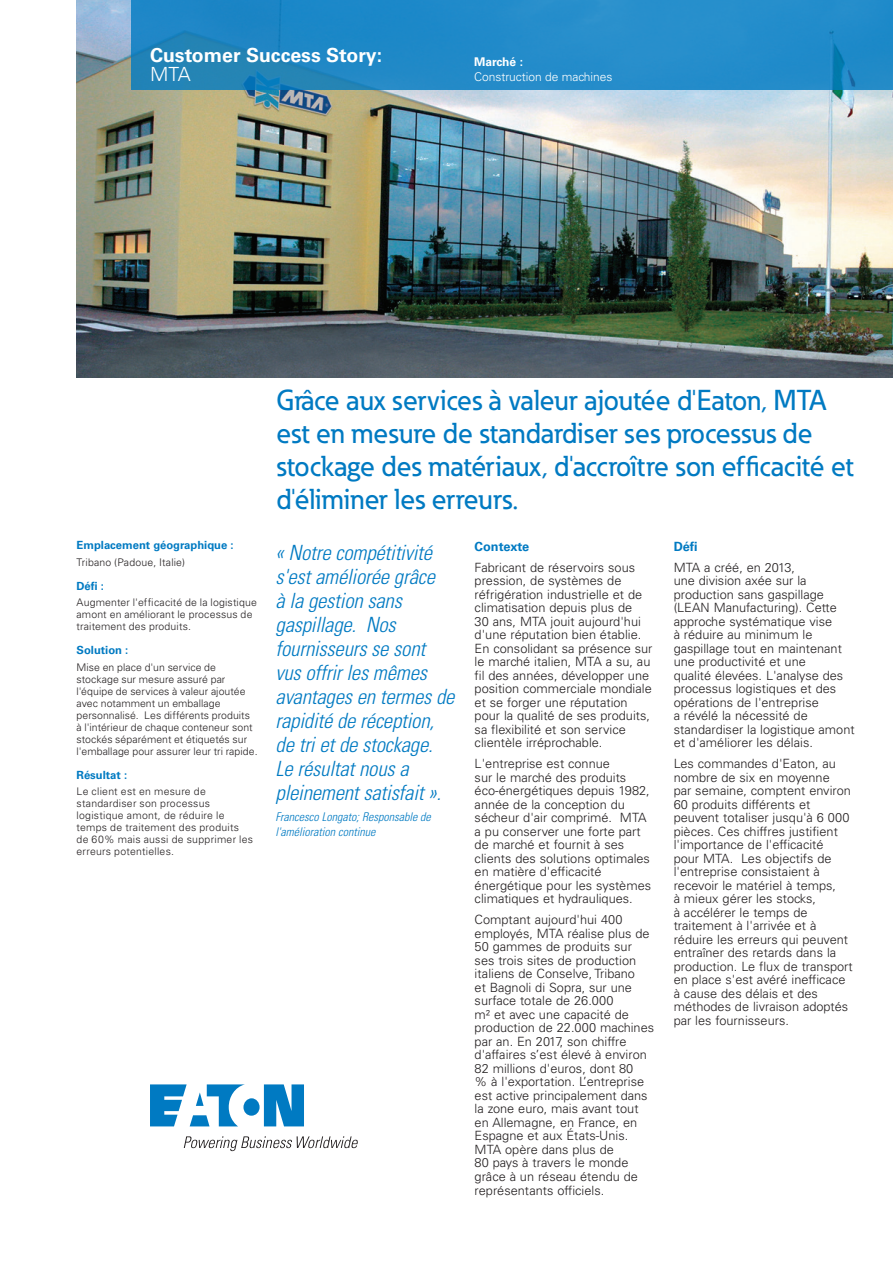
<style>
.page{position:relative;width:893px;height:1263px;background:#fff}
.page>*{position:absolute;margin:0;border:0;box-sizing:border-box;transform-origin:0 0}
._01_Headline___ADJ_C{font:500 28.5px/33px "Eaton";color:#007ac2}
._01_Pull_Quote___ADJ{font:italic 300 condensed 21px/24px "Univers LT Std";letter-spacing:-.01em;color:#007ac2}
._00_CSS_Company{font:700 19.5px "Univers LT Std";color:#fff}
._00_CSS_Company-2{font:300 19.5px "Univers LT Std";color:#fff}
._02_Body__8_5_pt{font:300 12.75px/13.5px "Univers LT Std";color:#231f20}
._02_Body_Head__8_5_p{font:700 12.75px "Univers LT Std";color:#007ac2}
._02_Body__8_5_pt-2{font:700 12.75px "Univers LT Std";color:#007ac2}
._01_Pull_Quote___ADJ-2{font:italic 300 condensed 12px/15px "Univers LT Std";color:#007ac2}
._00_Parts_Model_List{font:300 12px "Univers LT Std";color:#fff}
._00_Parts_Model_List-2{font:700 12px "Univers LT Std";color:#fff}
._01_Highlight_headin{font:700 11.25px "Univers LT Std";color:#007ac2}
._01_Highlight_body{font:300 10.5px/12px "Univers LT Std";letter-spacing:.01em;color:#231f20}
</style>
<div class="page">
<img style="left:77px;top:0;width:816px;height:377px">
<svg style="left:131px;top:0;width:762px;height:90px;fill:#228ac9"></svg>
<svg style="left:150px;top:1084px;width:154px;height:42px"></svg>
<svg style="left:184px;top:1136px;width:174px;height:15px"></svg>
<p class="_00_CSS_Company" style="left:150px;top:43px;width:234px">Customer Success Story:</p>
<p class="_00_CSS_Company-2" style="left:150px;top:62px;width:42px">MTA</p>
<p class="_00_Parts_Model_List-2" style="left:474px;top:55px;width:50px">Marché :</p>
<p class="_00_Parts_Model_List" style="left:474px;top:70px;width:140px">Construction de machines</p>
<p class="_01_Highlight_headin" style="left:77px;top:538px;width:159px">Emplacement géographique :</p>
<p class="_01_Highlight_body" style="left:77px;top:556px;width:110px">Tribano (Padoue, Italie)</p>
<p class="_01_Highlight_headin" style="left:77px;top:579px;width:29px">Défi :</p>
<p class="_01_Highlight_body" style="left:77px;top:596px;width:182px">Augmenter l'efficacité de la logistique amont en améliorant le processus de traitement des produits.</p>
<p class="_01_Highlight_headin" style="left:77px;top:643px;width:53px">Solution :</p>
<p class="_01_Highlight_body" style="left:77px;top:661px;width:183px">Mise en place d'un service de stockage sur mesure assuré par l'équipe de services à valeur ajoutée avec notamment un emballage personnalisé. Les différents produits à l'intérieur de chaque conteneur sont stockés séparément et étiquetés sur l'emballage pour assurer leur tri rapide.</p>
<p class="_01_Highlight_headin" style="left:77px;top:768px;width:52px">Résultat :</p>
<p class="_01_Highlight_body" style="left:77px;top:785px;width:178px">Le client est en mesure de standardiser son processus logistique amont, de réduire le temps de traitement des produits de 60% mais aussi de supprimer les erreurs potentielles.</p>
<p class="_01_Headline___ADJ_C" style="left:276px;top:384px;width:578px">Grâce aux services à valeur ajoutée d'Eaton, MTA est en mesure de standardiser ses processus de stockage des matériaux, d'accroître son efficacité et d'éliminer les erreurs.</p>
<p class="_01_Pull_Quote___ADJ" style="left:276px;top:541px;width:180px">« Notre compétitivité s'est améliorée grâce<br>à la gestion sans gaspillage. Nos fournisseurs se sont vus offrir les mêmes avantages en termes de rapidité de réception, de tri et de stockage.<br>Le résultat nous a pleinement satisfait ».</p>
<p class="_01_Pull_Quote___ADJ-2" style="left:276px;top:810px;width:157px">Francesco Longato; Responsable de l'amélioration continue</p>
<p class="_02_Body_Head__8_5_p" style="left:475px;top:539px;width:56px">Contexte</p>
<p class="_02_Body__8_5_pt" style="left:475px;top:560px;width:179px">Fabricant de réservoirs sous pression, de systèmes de réfrigération industrielle et de climatisation depuis plus de<br>30 ans, MTA jouit aujourd'hui d'une réputation bien établie.<br>En consolidant sa présence sur le marché italien, MTA a su, au fil des années, développer une position commerciale mondiale et se forger une réputation pour la qualité de ses produits, sa flexibilité et son service clientèle irréprochable.</p>
<p class="_02_Body__8_5_pt" style="left:475px;top:757px;width:178px">L'entreprise est connue<br>sur le marché des produits éco-énergétiques depuis 1982, année de la conception du sécheur d'air comprimé. MTA a pu conserver une forte part de marché et fournit à ses clients des solutions optimales en matière d'efficacité énergétique pour les systèmes climatiques et hydrauliques.</p>
<p class="_02_Body__8_5_pt" style="left:475px;top:913px;width:181px">Comptant aujourd'hui 400 employés, MTA réalise plus de<br>50 gammes de produits sur ses trois sites de production italiens de Conselve, Tribano<br>et Bagnoli di Sopra, sur une surface totale de 26.000<br>m² et avec une capacité de production de 22.000 machines par an. En 2017, son chiffre d'affaires s’est élevé à environ<br>82 millions d'euros, dont 80<br>% à l'exportation. L’entreprise est active principalement dans la zone euro, mais avant tout en Allemagne, en France, en<br>Espagne et aux États-Unis.<br>MTA opère dans plus de<br>80 pays à travers le monde grâce à un réseau étendu de représentants officiels.</p>
<p class="_02_Body__8_5_pt-2" style="left:674px;top:539px;width:26px">Défi</p>
<p class="_02_Body__8_5_pt" style="left:674px;top:560px;width:183px">MTA a créé, en 2013,<br>une division axée sur la production sans gaspillage (LEAN Manufacturing). Cette approche systématique vise<br>à réduire au minimum le gaspillage tout en maintenant une productivité et une<br>qualité élevées. L'analyse des processus logistiques et des opérations de l'entreprise<br>a révélé la nécessité de standardiser la logistique amont et d'améliorer les délais.</p>
<p class="_02_Body__8_5_pt" style="left:674px;top:757px;width:181px">Les commandes d'Eaton, au nombre de six en moyenne<br>par semaine, comptent environ<br>60 produits différents et peuvent totaliser jusqu'à 6 000 pièces. Ces chiffres justifient l'importance de l'efficacité<br>pour MTA. Les objectifs de l'entreprise consistaient à recevoir le matériel à temps,<br>à mieux gérer les stocks,<br>à accélérer le temps de traitement à l'arrivée et à réduire les erreurs qui peuvent entraîner des retards dans la production. Le flux de transport en place s'est avéré inefficace à cause des délais et des méthodes de livraison adoptés par les fournisseurs.</p>
</div>
